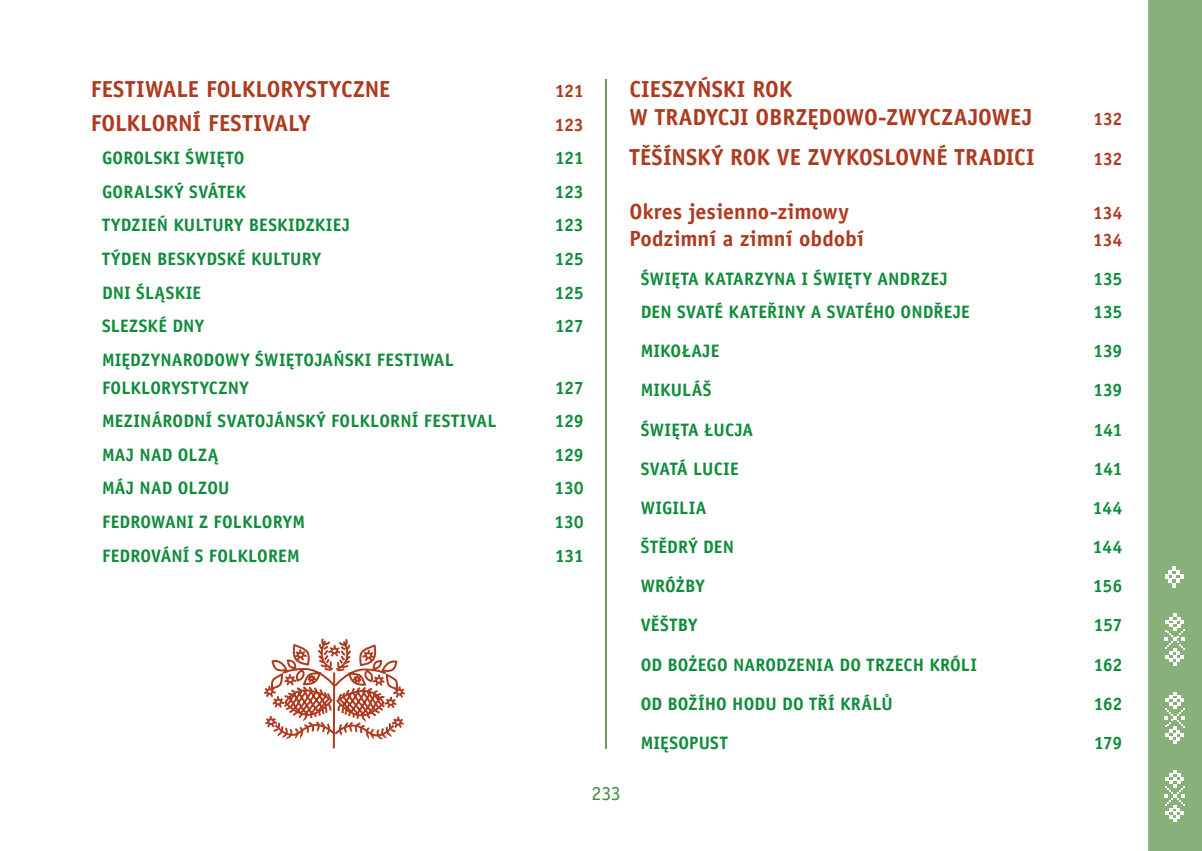
<style>
.page{position:relative;width:1202px;height:851px;background:#fff}
.page>*{position:absolute;margin:0;border:0;box-sizing:border-box;transform-origin:0 0}
.t1{font:700 23.2px/28.4px "Officina Sans CE";color:#ae3b20}
.t2{font:700 22px "Officina Sans CE";letter-spacing:.005em;color:#ae3b20}
.t3{font:20px "Officina Sans CE";color:#408e3d}
.t4{font:700 18px/27.8px "Officina Sans CE";letter-spacing:.01em;color:#118c3b}
.t5{font:700 18px "Officina Sans CE";letter-spacing:-.005em;color:#ae3b20}
</style>
<div class="page">
<hr style="left:605px;top:79px;width:2px;height:669px;background:#669d59">
<svg style="left:264px;top:638px;width:141px;height:111px"></svg>
<svg style="left:1148px;top:0;width:9px;height:850px;background:#88b17c"></svg>
<div style="left:1157px;top:0;width:45px;height:850px;background:#87b07b"></div>
<svg style="left:1165px;top:613px;width:20px;height:52px"></svg>
<svg style="left:1165px;top:692px;width:20px;height:51px"></svg>
<svg style="left:1165px;top:770px;width:20px;height:51px"></svg>
<svg style="left:1165px;top:566px;width:19px;height:21px"></svg>
<p class="t1" style="left:91px;top:75px;width:301px">FESTIWALE FOLKLORYSTYCZNE</p>
<p class="t5" style="left:555px;top:80px;width:31px">121</p>
<p class="t1" style="left:91px;top:109px;width:221px">FOLKLORNÍ FESTIVALY</p>
<p class="t5" style="left:554px;top:114px;width:31px">123</p>
<p class="t4" style="left:102px;top:144px;width:144px">GOROLSKI ŚWIĘTO</p>
<p class="t4" style="left:555px;top:144px;width:31px">121</p>
<p class="t4" style="left:102px;top:178px;width:145px">GORALSKÝ SVÁTEK</p>
<p class="t4" style="left:554px;top:178px;width:31px">123</p>
<p class="t4" style="left:102px;top:211px;width:249px">TYDZIEŃ KULTURY BESKIDZKIEJ</p>
<p class="t4" style="left:554px;top:211px;width:31px">123</p>
<p class="t4" style="left:102px;top:245px;width:221px">TÝDEN BESKYDSKÉ KULTURY</p>
<p class="t4" style="left:555px;top:245px;width:31px">125</p>
<p class="t4" style="left:102px;top:279px;width:101px">DNI ŚLĄSKIE</p>
<p class="t4" style="left:555px;top:279px;width:31px">125</p>
<p class="t4" style="left:102px;top:312px;width:104px">SLEZSKÉ DNY</p>
<p class="t4" style="left:555px;top:312px;width:31px">127</p>
<p class="t4" style="left:102px;top:346px;width:353px">MIĘDZYNARODOWY ŚWIĘTOJAŃSKI FESTIWAL<br>FOLKLORYSTYCZNY</p>
<p class="t4" style="left:555px;top:374px;width:31px">127</p>
<p class="t4" style="left:102px;top:407px;width:396px">MEZINÁRODNÍ SVATOJÁNSKÝ FOLKLORNÍ FESTIVAL</p>
<p class="t4" style="left:554px;top:407px;width:31px">129</p>
<p class="t4" style="left:102px;top:441px;width:118px">MAJ NAD OLZĄ</p>
<p class="t4" style="left:554px;top:441px;width:31px">129</p>
<p class="t4" style="left:102px;top:474px;width:129px">MÁJ NAD OLZOU</p>
<p class="t4" style="left:554px;top:474px;width:31px">130</p>
<p class="t4" style="left:102px;top:508px;width:205px">FEDROWANI Z FOLKLORYM</p>
<p class="t4" style="left:554px;top:508px;width:31px">130</p>
<p class="t4" style="left:102px;top:541px;width:199px">FEDROVÁNÍ S FOLKLOREM</p>
<p class="t4" style="left:555px;top:541px;width:31px">131</p>
<p class="t1" style="left:629px;top:75px;width:405px">CIESZYŃSKI ROK<br>W TRADYCJI OBRZĘDOWO-ZWYCZAJOWEJ</p>
<p class="t5" style="left:1093px;top:108px;width:31px">132</p>
<p class="t1" style="left:629px;top:143px;width:407px">TĚŠÍNSKÝ ROK VE ZVYKOSLOVNÉ TRADICI</p>
<p class="t5" style="left:1093px;top:148px;width:31px">132</p>
<p class="t2" style="left:629px;top:198px;width:221px">OKRES JESIENNO-ZIMOWY</p>
<p class="t5" style="left:1093px;top:202px;width:31px">134</p>
<p class="t2" style="left:629px;top:225px;width:236px">PODZIMNÍ A ZIMNÍ OBDOBÍ</p>
<p class="t5" style="left:1093px;top:229px;width:31px">134</p>
<p class="t4" style="left:641px;top:265px;width:309px">ŚWIĘTA KATARZYNA I ŚWIĘTY ANDRZEJ</p>
<p class="t4" style="left:1093px;top:265px;width:31px">135</p>
<p class="t4" style="left:641px;top:298px;width:331px">DEN SVATÉ KATEŘINY A SVATÉHO ONDŘEJE</p>
<p class="t4" style="left:1093px;top:298px;width:31px">135</p>
<p class="t4" style="left:641px;top:337px;width:80px">MIKOŁAJE</p>
<p class="t4" style="left:1093px;top:337px;width:31px">139</p>
<p class="t4" style="left:641px;top:376px;width:72px">MIKULÁŠ</p>
<p class="t4" style="left:1093px;top:376px;width:31px">139</p>
<p class="t4" style="left:641px;top:416px;width:114px">ŚWIĘTA ŁUCJA</p>
<p class="t4" style="left:1094px;top:416px;width:30px">141</p>
<p class="t4" style="left:641px;top:455px;width:100px">SVATÁ LUCIE</p>
<p class="t4" style="left:1094px;top:455px;width:30px">141</p>
<p class="t4" style="left:641px;top:494px;width:67px">WIGILIA</p>
<p class="t4" style="left:1093px;top:494px;width:31px">144</p>
<p class="t4" style="left:641px;top:533px;width:95px">ŠTĚDRÝ DEN</p>
<p class="t4" style="left:1093px;top:533px;width:31px">144</p>
<p class="t4" style="left:641px;top:572px;width:66px">WRÓŻBY</p>
<p class="t4" style="left:1093px;top:572px;width:31px">156</p>
<p class="t4" style="left:641px;top:611px;width:58px">VĚŠTBY</p>
<p class="t4" style="left:1093px;top:611px;width:31px">157</p>
<p class="t4" style="left:641px;top:650px;width:338px">OD BOŻEGO NARODZENIA DO TRZECH KRÓLI</p>
<p class="t4" style="left:1093px;top:650px;width:31px">162</p>
<p class="t4" style="left:641px;top:689px;width:254px">OD BOŽÍHO HODU DO TŘÍ KRÁLŮ</p>
<p class="t4" style="left:1093px;top:689px;width:31px">162</p>
<p class="t4" style="left:641px;top:729px;width:88px">MIĘSOPUST</p>
<p class="t4" style="left:1094px;top:729px;width:30px">179</p>
<p class="t3" style="left:591px;top:781px;width:31px">233</p>
</div>
